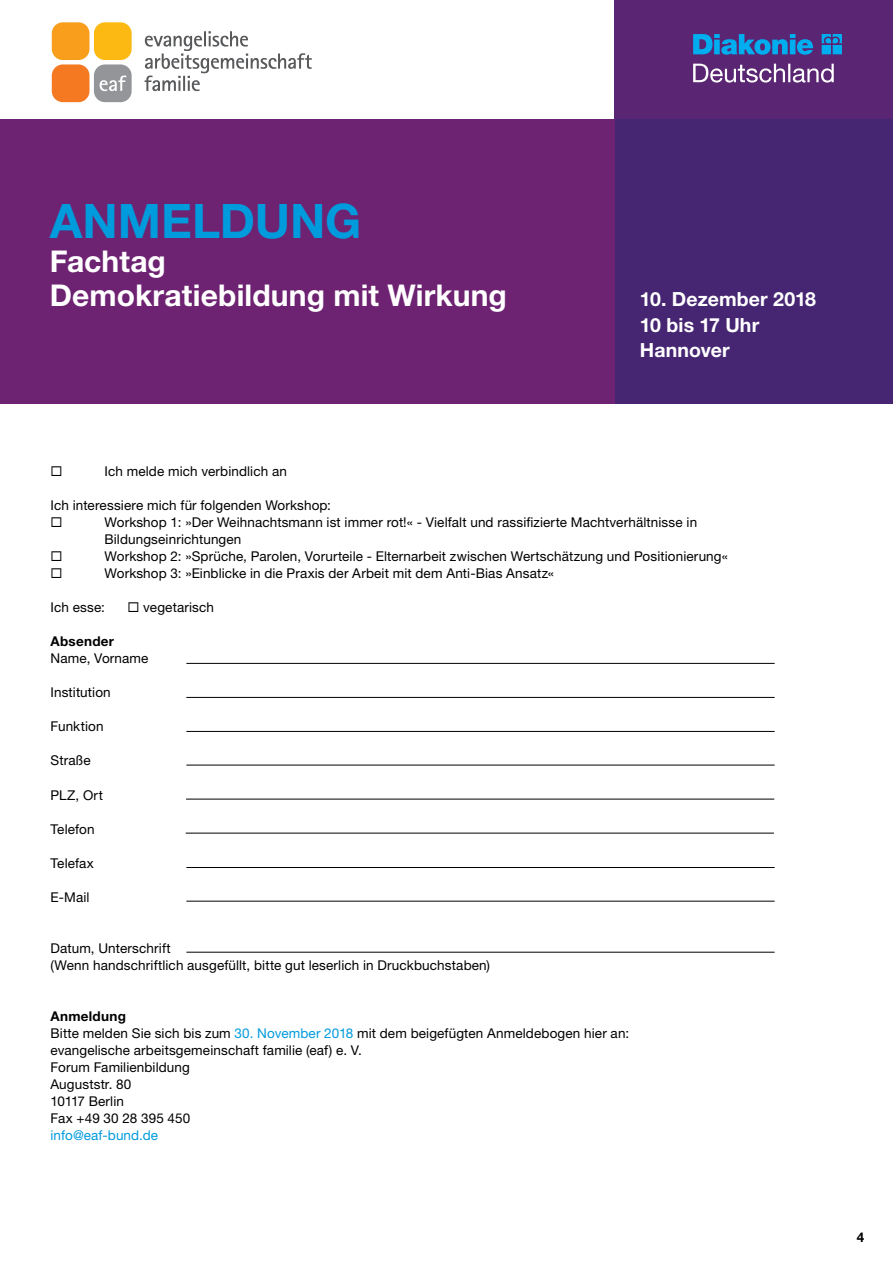
<style>
.page{position:relative;width:893px;height:1263px;background:#fff}
.page>*{position:absolute;margin:0;border:0;box-sizing:border-box;transform-origin:0 0}
.t1{font:700 47.7px "Helvetica Neue LT Pro";color:#009bdc}
.t2{font:700 30px/34px "Helvetica Neue LT Pro";letter-spacing:.005em;color:#fff}
.t3{font:700 19.5px/25.5px "Helvetica Neue LT Pro";letter-spacing:.005em;color:#fff}
.t4{font:13.5px/17px "Helvetica Neue LT Pro";letter-spacing:.01em;color:#000}
.t5{font:13.5px "Helvetica Neue LT Pro";letter-spacing:.01em;color:#009bdc}
.t6{font:700 13.5px "Helvetica Neue LT Pro";letter-spacing:.02em;color:#000}
.s1{font-weight:700}
.s2{color:#009bdc}
</style>
<div class="page">
<div style="left:615px;top:0;width:278px;height:153px;background:#5a2572"></div>
<div style="left:615px;top:119px;width:278px;height:285px;background:#462672"></div>
<div style="left:0;top:119px;width:615px;height:285px;background:#6e2272"></div>
<svg style="left:693px;top:64px;width:141px;height:19px"></svg>
<svg style="left:693px;top:34px;width:149px;height:21px"></svg>
<svg style="left:145px;top:31px;width:167px;height:60px"></svg>
<svg style="left:52px;top:22px;width:80px;height:80px"></svg>
<hr style="left:186px;top:697px;width:589px;height:1px;background:#000">
<hr style="left:186px;top:731px;width:589px;height:1px;background:#000">
<hr style="left:186px;top:765px;width:589px;height:1px;background:#000">
<hr style="left:186px;top:799px;width:588px;height:1px;background:#000">
<hr style="left:186px;top:833px;width:588px;height:1px;background:#000">
<hr style="left:186px;top:867px;width:589px;height:1px;background:#000">
<hr style="left:186px;top:901px;width:589px;height:1px;background:#000">
<hr style="left:186px;top:952px;width:589px;height:1px;background:#000">
<hr style="left:186px;top:663px;width:589px;height:1px;background:#000">
<h1 class="t1" style="left:50px;top:191px;width:313px">ANMELDUNG</h1>
<h2 class="t2" style="left:50px;top:244px;width:458px">Fachtag<br>Demokratiebildung mit Wirkung</h2>
<h3 class="t3" style="left:640px;top:286px;width:178px">10. Dezember 2018<br>10 bis 17 Uhr<br>Hannover</h3>
<p class="t4" style="left:105px;top:463px;width:184px">Ich melde mich verbindlich an</p>
<p class="t4" style="left:51px;top:497px;width:282px">Ich interessiere mich für folgenden Workshop:</p>
<p class="t4" style="left:105px;top:514px;width:594px">Workshop 1: »Der Weihnachtsmann ist immer rot!« - Vielfalt und rassifizierte Machtverhältnisse in<br>Bildungseinrichtungen</p>
<p class="t4" style="left:105px;top:548px;width:625px">Workshop 2: »Sprüche, Parolen, Vorurteile - Elternarbeit zwischen Wertschätzung und Positionierung«</p>
<p class="t4" style="left:105px;top:565px;width:451px">Workshop 3: »Einblicke in die Praxis der Arbeit mit dem Anti-Bias Ansatz«</p>
<p class="t4" style="left:51px;top:599px;width:56px">Ich esse:</p>
<p class="t4" style="left:127px;top:599px;width:88px">◻ vegetarisch</p>
<p class="t6" style="left:51px;top:633px;width:65px">Absender</p>
<p class="t4" style="left:51px;top:650px;width:100px">Name, Vorname</p>
<p class="t4" style="left:51px;top:684px;width:62px">Institution</p>
<p class="t4" style="left:51px;top:718px;width:54px">Funktion</p>
<p class="t4" style="left:51px;top:752px;width:42px">Straße</p>
<p class="t4" style="left:51px;top:786px;width:54px">PLZ, Ort</p>
<p class="t4" style="left:51px;top:820px;width:46px">Telefon</p>
<p class="t4" style="left:51px;top:854px;width:45px">Telefax</p>
<p class="t4" style="left:51px;top:888px;width:40px">E-Mail</p>
<p class="t4" style="left:51px;top:939px;width:441px">Datum, Unterschrift<br>(Wenn handschriftlich ausgefüllt, bitte gut leserlich in Druckbuchstaben)</p>
<p class="t4" style="left:51px;top:1007px;width:580px"><span class="s1">Anmeldung<br></span>Bitte melden Sie sich bis zum <span class="s2">30. November 2018</span> mit dem beigefügten Anmeldebogen hier an: evangelische arbeitsgemeinschaft familie (eaf) e. V.<br>Forum Familienbildung<br>Auguststr. 80<br>10117 Berlin<br>Fax +49 30 28 395 450</p>
<p class="t5" style="left:51px;top:1126px;width:109px">info@eaf-bund.de</p>
<p class="t6" style="left:857px;top:1228px;width:9px">4</p>
</div>
